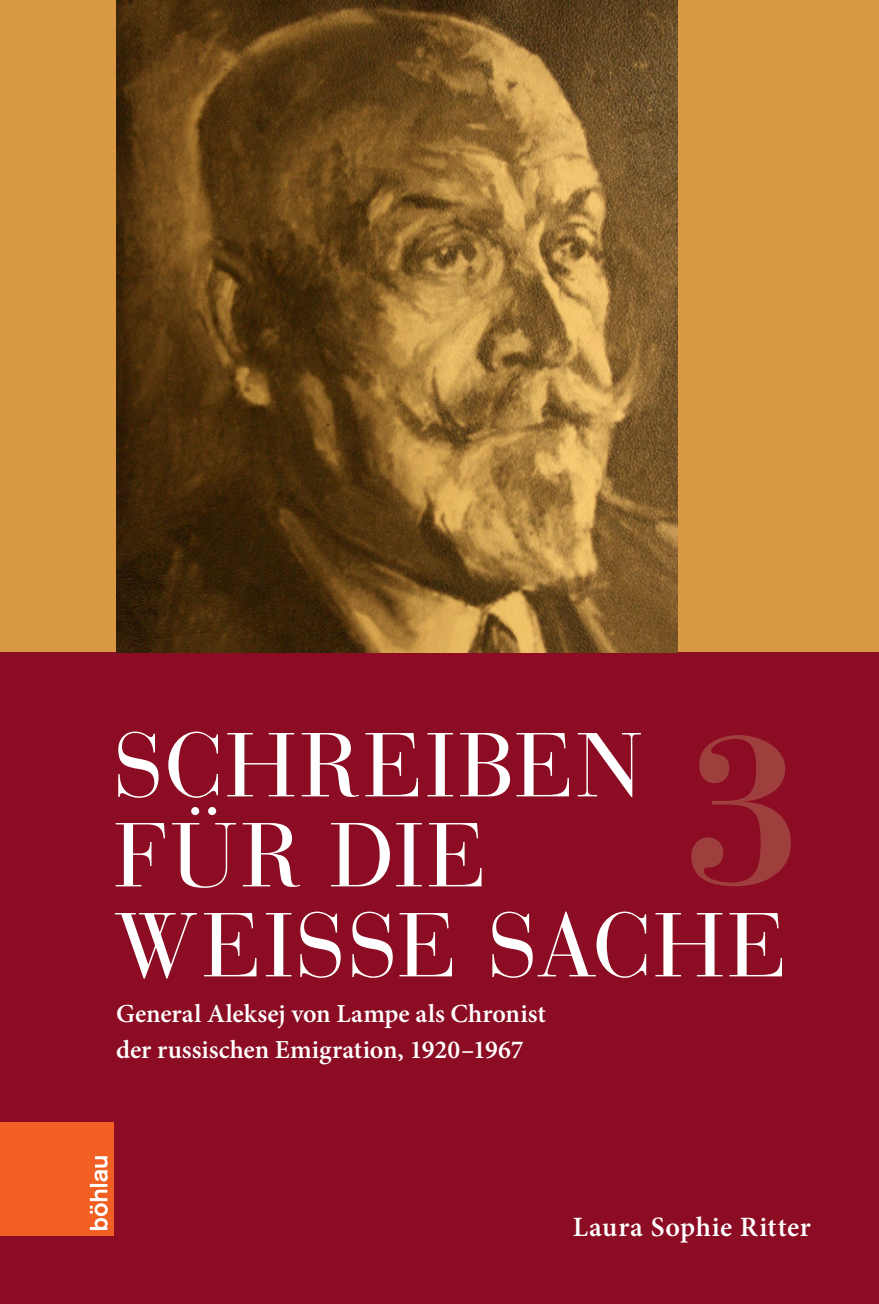
<style>
.page{position:relative;width:879px;height:1304px;background:#fff}
.page>*{position:absolute;margin:0;border:0;box-sizing:border-box;transform-origin:0 0}
.t1{font:700 210px "Bauer Bodoni Std";color:#9e3f3e}
.t2{font:90px/90px "Bauer Bodoni Std";letter-spacing:.02em;color:#fff}
.t3{font:600 28px "Minion Pro";letter-spacing:.025em;color:#fff}
.t4{font:600 26px/36px "Minion Pro";color:#fff}
</style>
<div class="page">
<div style="left:0;top:652px;width:879px;height:652px;background:#8b0c23"></div>
<div style="left:0;top:0;width:879px;height:652px;background:#d99942"></div>
<img style="left:116px;top:0;width:561px;height:652px">
<div style="left:0;top:1123px;width:113px;height:113px;background:#f15f22"></div>
<svg style="left:90px;top:1156px;width:18px;height:74px"></svg>
<h2 class="t2" style="left:113px;top:722px;width:676px">SCHREIBEN<br>FÜR DIE<br>WEISSE SACHE</h2>
<p class="t4" style="left:116px;top:996px;width:431px">General Aleksej von Lampe als Chronist der russischen Emigration, 1920–1967</p>
<h1 class="t1" style="left:685px;top:685px;width:118px">3</h1>
<p class="t3" style="left:573px;top:1208px;width:240px">Laura Sophie Ritter</p>
</div>
